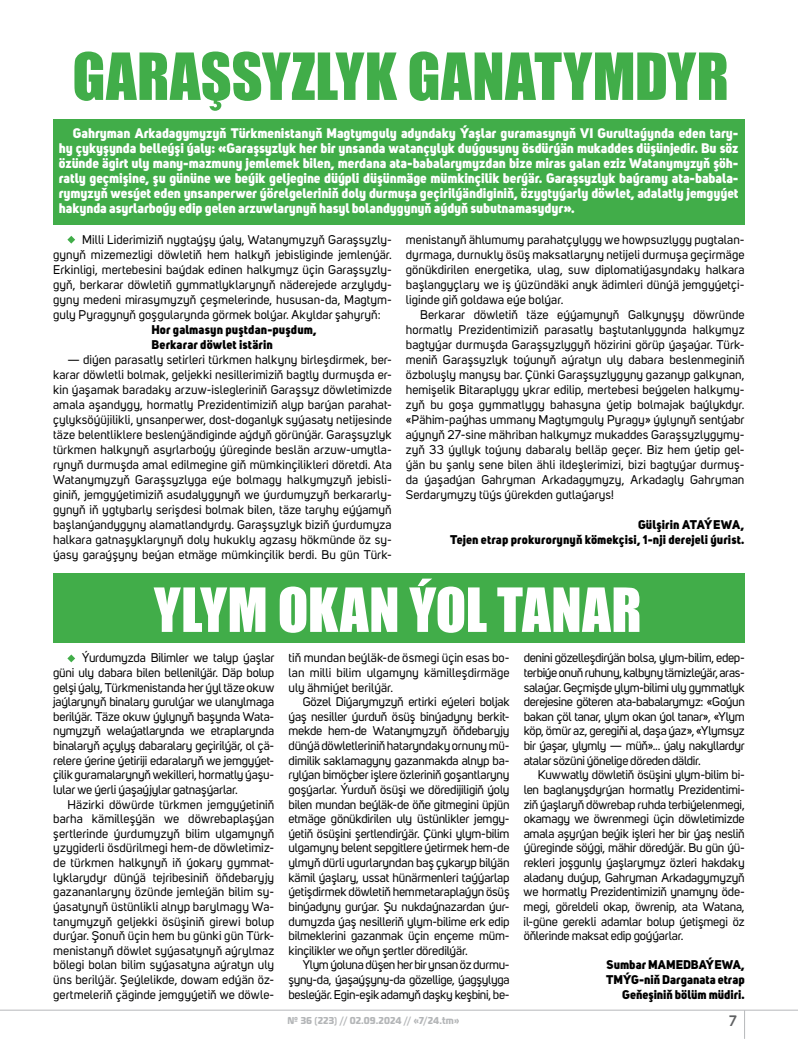
<style>
.page{position:relative;width:798px;height:1063px;background:#fff}
.page>*{position:absolute;margin:0;border:0;box-sizing:border-box;transform-origin:0 0}
.t1{font:60px "Impact";letter-spacing:.01em;color:#41ad49}
.t2{font:56.25px "Impact";letter-spacing:-.01em;color:#fff}
.t3{font:600 15px "Uni Sans";color:#5f6062}
.t4{font:800 13.75px/15px "Uni Sans";letter-spacing:-.005em;color:#fff;text-align:justify}
.t5{font:12.5px/14.6px "Uni Sans";letter-spacing:.005em;color:#000;text-align:justify}
.t6{font:12.5px/14.6px "Uni Sans";letter-spacing:-.015em;color:#000}
.t7{font:800 12.5px/15px "Uni Sans";letter-spacing:.005em;color:#000;text-align:right}
.t8{font:700 10px "Magistral Cond";letter-spacing:.01em;color:#b4b6b8}
</style>
<div class="page">
<hr style="left:0;top:1010px;width:797px;height:1px;background:#b6b8ba">
<svg style="left:744px;top:1011px;width:1px;height:28px"></svg>
<svg style="left:67px;top:236px;width:8px;height:8px"></svg>
<svg style="left:67px;top:655px;width:8px;height:7px"></svg>
<div style="left:53px;top:119px;width:691px;height:106px;background:#41ad49"></div>
<div style="left:53px;top:573px;width:691px;height:69px;background:#41ad49"></div>
<h1 class="t1" style="left:72px;top:30px;width:657px">GA-RAŞ-SYZ-LYK GA-NA-TYM-DYR</h1>
<p class="t4" style="left:59px;top:125px;width:681px;text-indent:14px">Gahryman Arkadagymyzyň Türkmenistanyň Magtymguly adyndaky Ýaşlar guramasynyň VI Gurultaýynda eden tary&shy;hy çykyşynda belleýşi ýaly: «Garaşsyzlyk her bir ynsanda watançylyk duýgusyny ösdürýän mukaddes düşünjedir. Bu söz özünde ägirt uly many-mazmuny jemlemek bilen, merdana ata-babalarymyzdan bize miras galan eziz Watanymyzyň şöh&shy;ratly geçmişine, şu gününe we beýik geljegine düýpli düşünmäge mümkinçilik berýär. Garaşsyzlyk baýramy ata-babala&shy;rymyzyň wesýet eden ynsanperwer ýörelgeleriniň doly durmuşa geçirilýändiginiň, özygtyýarly döwlet, adalatly jemgyýet hakynda asyrlarboýy edip gelen arzuwlarynyň hasyl bolandygynyň aýdyň subutnamasydyr».</p>
<p class="t5" style="left:53px;top:232px;width:340px;line-height:15px;text-indent:29px">Milli Liderimiziň nygtaýşy ýaly, Watanymyzyň Garaşsyzly&shy;gynyň mizemezligi döwletiň hem halkyň jebisliginde jemlenýär.<br>Erkinligi, mertebesini baýdak edinen halkymyz üçin Garaşsyzly&shy;gyň, berkarar döwletiň gymmatlyklarynyň näderejede arzylydy&shy;gyny medeni mirasymyzyň çeşmelerinde, hususan-da, Magtym&shy;guly Pyragynyň goşgularynda görmek bolýar. Akyldar şahyryň:</p>
<p class="t7" style="left:151px;top:321px;width:167px;text-align:left">Hor galmasyn puştdan-puşdum,<br>Berkarar döwlet istärin</p>
<p class="t5" style="left:53px;top:352px;width:340px;line-height:15px;text-align:left;text-indent:14px">— diýen parasatly setirleri türkmen halkyny birleşdirmek, ber&shy;karar döwletli bolmak, geljekki nesillerimiziň bagtly durmuşda er&shy;kin ýaşamak baradaky arzuw-islegleriniň Garaşsyz döwletimizde amala aşandygy, hormatly Prezidentimiziň alyp barýan parahat&shy;çylyksöýüjilikli, ynsanperwer, dost-doganlyk syýasaty netijesinde täze belentliklere beslenýändiginde aýdyň görünýär. Garaşsyzlyk türkmen halkynyň asyrlarboýy ýüreginde beslän arzuw-umytla&shy;rynyň durmuşda amal edilmegine giň mümkinçilikleri döretdi. Ata Watanymyzyň Garaşsyzlyga eýe bolmagy halkymyzyň jebisli&shy;giniň, jemgyýetimiziň asudalygynyň we ýurdumyzyň berkararly&shy;gynyň iň ygtybarly serişdesi bolmak bilen, täze taryhy eýýamyň başlanýandygyny alamatlandyrdy. Garaşsyzlyk biziň ýurdumyza halkara gatnaşyklarynyň doly hukukly agzasy hökmünde öz sy&shy;ýasy garaýşyny beýan etmäge mümkinçilik berdi. Bu gün Türk-</p>
<p class="t5" style="left:405px;top:232px;width:340px;line-height:15px">menistanyň ählumumy parahatçylygy we howpsuzlygy pugtalan&shy;dyrmaga, durnukly ösüş maksatlaryny netijeli durmuşa geçirmäge gönükdirilen energetika, ulag, suw diplomatiýasyndaky halkara başlangyçlary we iş ýüzündäki anyk ädimleri dünýä jemgyýetçi&shy;liginde giň goldawa eýe bolýar.</p>
<p class="t5" style="left:405px;top:307px;width:340px;line-height:15px;text-align:left;text-indent:14px">Berkarar döwletiň täze eýýamynyň Galkynyşy döwründe hormatly Prezidentimiziň parasatly baştutanlygynda halkymyz bagtyýar durmuşda Garaşsyzlygyň hözirini görüp ýaşaýar. Türk&shy;meniň Garaşsyzlyk toýunyň aýratyn uly dabara beslenmeginiň özboluşly manysy bar. Çünki Garaşsyzlygyny gazanyp galkynan, hemişelik Bitaraplygy ykrar edilip, mertebesi beýgelen halkymy&shy;zyň bu goşa gymmatlygy bahasyna ýetip bolmajak baýlykdyr. «Pähim-paýhas ummany Magtymguly Pyragy» ýylynyň sentýabr aýynyň 27-sine mähriban halkymyz mukaddes Garaşsyzlygymy&shy;zyň 33 ýyllyk toýuny dabaraly belläp geçer. Biz hem ýetip gel&shy;ýän bu şanly sene bilen ähli ildeşlerimizi, bizi bagtyýar durmuş&shy;da ýaşadýan Gahryman Arkadagymyzy, Arkadagly Gahryman Serdarymyzy tüýs ýürekden gutlaýarys!</p>
<p class="t7" style="left:450px;top:516px;width:295px">Gülşirin Ataýe-wa,<br>Tejen etrap prokurorynyň kömekçisi, 1-nji derejeli ýurist.</p>
<h2 class="t2" style="left:154px;top:566px;width:489px">YLYM OKAN ÝOL TA-NAR</h2>
<p class="t5" style="left:53px;top:651px;width:222px;text-indent:29px">Ýurdumyzda Bilimler we talyp ýaşlar güni uly dabara bilen bellenilýär. Däp bolup gelşi ýaly, Türkmenistanda her ýyl täze okuw jaýlarynyň binalary gurulýar we ulanylmaga berilýär. Täze okuw ýylynyň başynda Wata&shy;nymyzyň welaýatlarynda we etraplarynda binalaryň açylyş dabaralary geçirilýär, ol çä&shy;relere ýerine ýetiriji edaralaryň we jemgyýet&shy;çilik guramalarynyň wekilleri, hormatly ýaşu&shy;lular we ýerli ýaşaýjylar gatnaşýarlar.</p>
<p class="t5" style="left:53px;top:797px;width:222px;text-indent:14px">Häzirki döwürde türkmen jemgyýetiniň barha kämilleşýän we döwrebaplaşýan şertlerinde ýurdumyzyň bilim ulgamynyň yzygiderli ösdürilmegi hem-de döwletimiz&shy;de türkmen halkynyň iň ýokary gymmat&shy;lyklarydyr dünýä tejribesiniň öňdebaryjy gazananlaryny özünde jemleýän bilim sy&shy;ýasatynyň üstünlikli alnyp barylmagy Wa&shy;tanymyzyň geljekki ösüşiniň girewi bolup durýar. Şonuň üçin hem bu günki gün Türk&shy;menistanyň döwlet syýasatynyň aýrylmaz bölegi bolan bilim syýasatyna aýratyn uly üns berilýär. Şeýlelikde, dowam edýän öz&shy;gertmeleriň çäginde jemgyýetiň we döwle-</p>
<p class="t5" style="left:288px;top:651px;width:222px">tiň mundan beýläk-de ösmegi üçin esas bo&shy;lan milli bilim ulgamyny kämilleşdirmäge uly ähmiýet berilýär.</p>
<p class="t5" style="left:288px;top:695px;width:222px;text-indent:14px">Gözel Diýarymyzyň ertirki eýeleri boljak ýaş nesiller ýurduň ösüş binýadyny berkit&shy;mekde hem-de Watanymyzyň öňdebaryjy dünýä döwletleriniň hataryndaky ornuny mü&shy;dimilik saklamagyny gazanmakda alnyp ba&shy;rylýan bimöçber işlere özleriniň goşantlaryny goşýarlar. Ýurduň ösüşi we döredijiligiň ýoly bilen mundan beýläk-de öňe gitmegini üpjün etmäge gönükdirilen uly üstünlikler jemgy&shy;ýetiň ösüşini şertlendirýär. Çünki ylym-bilim ulgamyny belent sepgitlere ýetirmek hem-de ylmyň dürli ugurlaryndan baş çykaryp bilýän kämil ýaşlary, ussat hünärmenleri taýýarlap ýetişdirmek döwletiň hemmetaraplaýyn ösüş binýadyny gurýar. Şu nukdaýnazardan ýur&shy;dumyzda ýaş nesilleriň ylym-bilime erk edip bilmeklerini gazanmak üçin ençeme müm&shy;kinçilikler we oňyn şertler döredilýär.</p>
<p class="t5" style="left:288px;top:958px;width:222px;text-indent:14px">Ylym ýoluna düşen her bir ynsan öz durmu&shy;şyny-da, ýaşaýşyny-da gözellige, ýagşylyga besleýär. Egin-eşik adamyň daşky keşbini, be-</p>
<p class="t5" style="left:523px;top:651px;width:222px">denini gözelleşdirýän bolsa, ylym-bilim, edep&shy;terbiýe onuň ruhuny, kalbyny tämizleýär, aras&shy;salaýar. Geçmişde ylym-bilimi uly gymmatlyk derejesine göteren ata-babalarymyz: «Goýun bakan çöl tanar, ylym okan ýol tanar», «Ylym köp, ömür az, geregiňi al, daşa ýaz», «Ylymsyz bir ýaşar, ylymly — müň»... ýaly nakyllardyr atalar sözüni ýönelige döreden däldir.</p>
<p class="t6" style="left:523px;top:768px;width:222px;text-indent:14px">Kuwwatly döwletiň ösüşini ylym-bilim bi&shy;len baglanyşdyrýan hormatly Prezidentimi&shy;ziň ýaşlaryň döwrebap ruhda terbiýelenmegi, okamagy we öwrenmegi üçin döwletimizde amala aşyrýan beýik işleri her bir ýaş nesliň ýüreginde söýgi, mähir döredýär. Bu gün ýü&shy;rekleri joşgunly ýaşlarymyz özleri hakdaky aladany duýup, Gahryman Arkadagymyzyň we hormatly Prezidentimiziň ynamyny öde&shy;megi, göreldeli okap, öwrenip, ata Watana, il-güne gerekli adamlar bolup ýetişmegi öz öňlerinde maksat edip goýýarlar.</p>
<p class="t7" style="left:606px;top:957px;width:49px">Sumbar MA-M</p>
<p class="t7" style="left:606px;top:958px;width:140px;line-height:14.6px">ED-BA-ÝE-WA,<br>TMÝG-niň Darganata etrap<br>Geňeşiniň bölüm müdiri.</p>
<p class="t8" style="left:287px;top:1015px;width:173px">№ 36 (223) // 02.09.2024 // «7/24.tm»</p>
<p class="t3" style="left:729px;top:1010px;width:9px">7</p>
</div>
